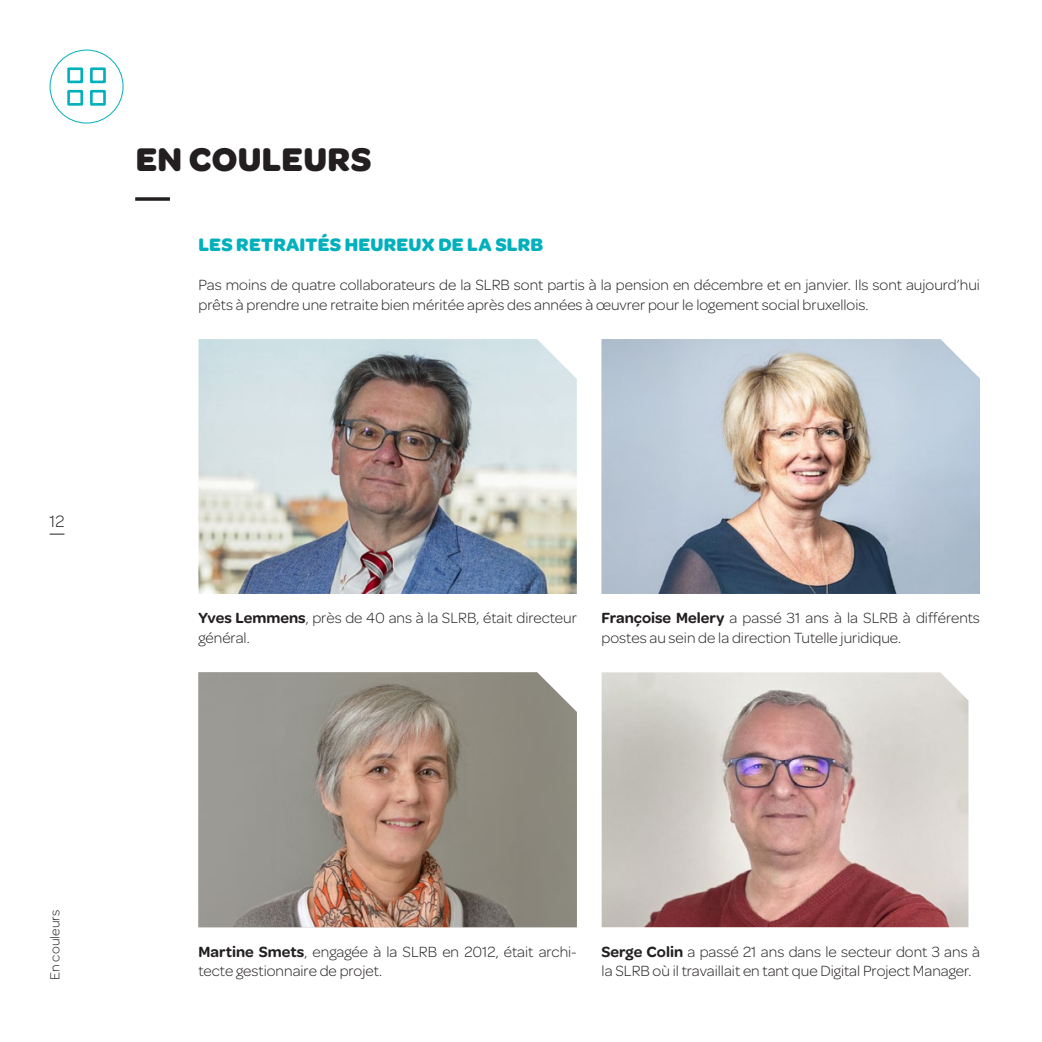
<style>
.page{position:relative;width:1042px;height:1042px;background:#fff}
.page>*{position:absolute;margin:0;border:0;box-sizing:border-box;transform-origin:0 0}
.t1{font:700 35px "Omnes";letter-spacing:.01em;color:#231f20}
.t2{font:700 19.25px "Omnes";letter-spacing:.01em;color:#00b0bc}
.t3{font:300 17.5px "Omnes";color:#231f20}
.t4{font:300 15.75px/19.6px "Omnes";color:#231f20}
.t5{font:300 14px "Omnes";letter-spacing:.01em;color:#231f20}
.s1{font-weight:600}
</style>
<div class="page">
<svg style="left:50px;top:534px;width:14px;height:1px"></svg>
<div style="left:50px;top:50px;width:73px;height:73px;border:1px solid #00b0bc;border-radius:50%"></div>
<div style="left:67px;top:67px;width:16px;height:16px;border:3px solid #00b0bc"></div>
<div style="left:90px;top:67px;width:16px;height:16px;border:3px solid #00b0bc"></div>
<div style="left:90px;top:90px;width:16px;height:16px;border:3px solid #00b0bc"></div>
<div style="left:67px;top:90px;width:16px;height:16px;border:3px solid #00b0bc"></div>
<svg style="left:135px;top:197px;width:35px;height:4px"></svg>
<img style="left:601px;top:339px;width:379px;height:255px">
<img style="left:601px;top:672px;width:367px;height:255px">
<img style="left:198px;top:339px;width:379px;height:255px">
<img style="left:198px;top:672px;width:379px;height:255px">
<h1 class="t1" style="left:136px;top:133px;width:237px">EN COULEURS</h1>
<p class="t2" style="left:198px;top:230px;width:346px">LES RETRAITÉS HEUREUX DE LA SLRB</p>
<p class="t4" style="left:198px;top:275px;width:783px">Pas moins de quatre collaborateurs de la SLRB sont partis à la pension en décembre et en janvier. Ils sont aujourd’hui prêts à prendre une retraite bien méritée après des années à œuvrer pour le logement social bruxellois.</p>
<p class="t3" style="left:50px;top:510px;width:16px">12</p>
<p class="t4" style="left:198px;top:608px;width:380px"><span class="s1">Yves Lemmens</span>, près de 40 ans à la SLRB, était directeur général.</p>
<p class="t4" style="left:601px;top:608px;width:380px"><span class="s1">Françoise Melery</span> a passé 31 ans à la SLRB à différents postes au sein de la direction Tutelle juridique.</p>
<p class="t5" style="left:46px;top:980px;width:72px;rotate:-90deg">En couleurs</p>
<p class="t4" style="left:198px;top:941px;width:380px"><span class="s1">Martine Smets</span>, engagée à la SLRB en 2012, était archi&shy;tecte gestionnaire de projet.</p>
<p class="t4" style="left:601px;top:941px;width:380px"><span class="s1">Serge Colin</span> a passé 21 ans dans le secteur dont 3 ans à la SLRB où il travaillait en tant que Digital Project Manager.</p>
</div>
